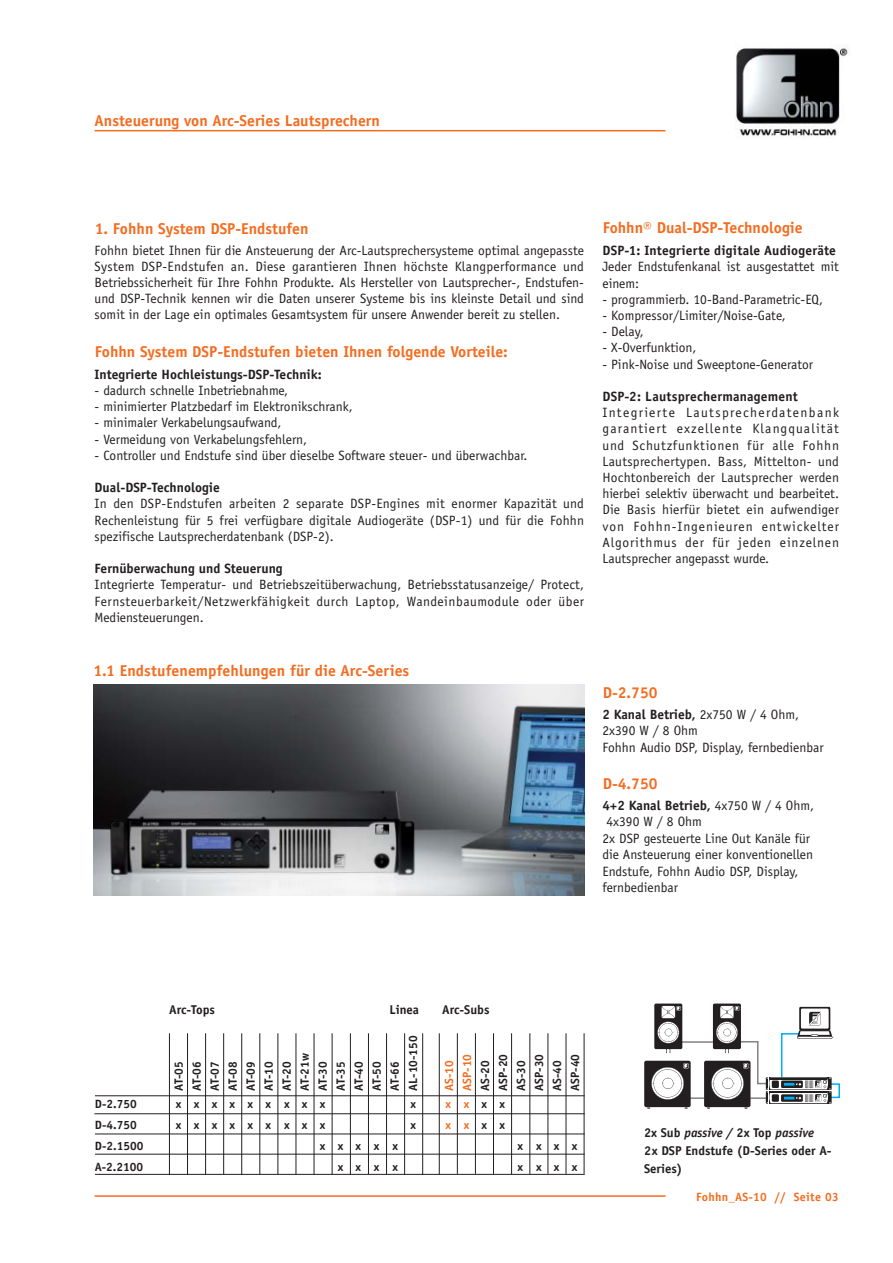
<style>
.page{position:relative;width:893px;height:1263px;background:#fff}
.page>*{position:absolute;margin:0;border:0;box-sizing:border-box;transform-origin:0 0}
.t1{font:700 15.75px "Officina Sans";color:#f36d21}
.t2{font:13.5px/16.2px "Officina Sans";color:#231f20;text-align:justify}
.t3{font:700 13.5px "Officina Sans";color:#231f20}
.t4{font:700 12.75px/18px "Officina Sans";color:#231f20}
.t5{font:700 12px/21px "Officina Sans";color:#231f20}
.t6{font:700 12px/21px "Officina Sans";letter-spacing:.025em;color:#f36d21}
.s1{font-weight:700}
.s2{font-style:italic}
</style>
<div class="page">
<hr style="left:95px;top:1195px;width:570px;height:2px;background:#f36d21">
<hr style="left:95px;top:130px;width:570px;height:1px;background:#f36d21">
<hr style="left:95px;top:1095px;width:490px;height:1px;background:#231f20">
<hr style="left:94px;top:1113px;width:491px;height:1px;background:#231f20">
<hr style="left:95px;top:1134px;width:490px;height:1px;background:#231f20">
<hr style="left:95px;top:1154px;width:490px;height:1px;background:#231f20">
<hr style="left:95px;top:1174px;width:490px;height:1px;background:#231f20">
<hr style="left:187px;top:1033px;width:1px;height:142px;background:#231f20">
<hr style="left:241px;top:1033px;width:1px;height:142px;background:#231f20">
<hr style="left:169px;top:1033px;width:1px;height:142px;background:#231f20">
<hr style="left:205px;top:1033px;width:1px;height:142px;background:#231f20">
<hr style="left:223px;top:1033px;width:1px;height:142px;background:#231f20">
<hr style="left:278px;top:1033px;width:1px;height:141px;background:#231f20">
<hr style="left:332px;top:1033px;width:1px;height:142px;background:#231f20">
<hr style="left:260px;top:1033px;width:1px;height:142px;background:#231f20">
<hr style="left:296px;top:1033px;width:1px;height:141px;background:#231f20">
<hr style="left:314px;top:1033px;width:1px;height:141px;background:#231f20">
<hr style="left:368px;top:1033px;width:1px;height:141px;background:#231f20">
<hr style="left:422px;top:1033px;width:1px;height:142px;background:#231f20">
<hr style="left:350px;top:1033px;width:1px;height:142px;background:#231f20">
<hr style="left:386px;top:1033px;width:1px;height:141px;background:#231f20">
<hr style="left:404px;top:1033px;width:1px;height:141px;background:#231f20">
<hr style="left:457px;top:1033px;width:1px;height:141px;background:#231f20">
<hr style="left:511px;top:1033px;width:1px;height:141px;background:#231f20">
<hr style="left:439px;top:1033px;width:1px;height:141px;background:#231f20">
<hr style="left:475px;top:1033px;width:1px;height:141px;background:#231f20">
<hr style="left:493px;top:1033px;width:1px;height:141px;background:#231f20">
<hr style="left:548px;top:1033px;width:1px;height:141px;background:#231f20">
<hr style="left:530px;top:1033px;width:1px;height:141px;background:#231f20">
<hr style="left:566px;top:1033px;width:1px;height:141px;background:#231f20">
<hr style="left:584px;top:1033px;width:1px;height:141px;background:#231f20">
<div style="left:830px;top:1083px;width:10px;height:15px;border:2px solid #00adef"></div>
<div style="left:644px;top:1061px;width:47px;height:46px;background:#231f20;border-radius:2px"></div>
<svg style="left:654px;top:1004px;width:28px;height:45px"></svg>
<svg style="left:713px;top:1004px;width:28px;height:45px"></svg>
<svg style="left:647px;top:1006px;width:185px;height:103px"></svg>
<img style="left:94px;top:685px;width:490px;height:211px">
<img style="left:736px;top:46px;width:113px;height:91px">
<p class="t1" style="left:95px;top:115px;width:287px">Ansteuerung von Arc-Series Lautsprechern</p>
<p class="t1" style="left:95px;top:223px;width:215px">1. Fohhn System DSP-Endstufen</p>
<p class="t2" style="left:95px;top:243px;width:491px">Fohhn bietet Ihnen für die Ansteuerung der Arc-Lautsprechersysteme optimal angepasste System DSP-Endstufen an. Diese garantieren Ihnen höchste Klangperformance und Betriebssicherheit für Ihre Fohhn Produkte. Als Hersteller von Lautsprecher-, Endstufen&shy;und DSP-Technik kennen wir die Daten unserer Systeme bis ins kleinste Detail und sind somit in der Lage ein optimales Gesamtsystem für unsere Anwender bereit zu stellen.</p>
<p class="t1" style="left:95px;top:346px;width:414px">Fohhn System DSP-Endstufen bieten Ihnen folgende Vorteile:</p>
<p class="t3" style="left:95px;top:369px;width:229px">Integrierte Hochleistungs-DSP-Technik:</p>
<p class="t2" style="left:95px;top:383px;width:195px">- dadurch schnelle Inbetriebnahme,</p>
<p class="t2" style="left:95px;top:400px;width:260px">- minimierter Platzbedarf im Elektronikschrank,</p>
<p class="t2" style="left:95px;top:416px;width:188px">- minimaler Verkabelungsaufwand,</p>
<p class="t2" style="left:95px;top:432px;width:214px">- Vermeidung von Verkabelungsfehlern,</p>
<p class="t2" style="left:95px;top:448px;width:434px">- Controller und Endstufe sind über dieselbe Software steuer- und überwachbar.</p>
<p class="t3" style="left:95px;top:482px;width:127px">Dual-DSP-Technologie</p>
<p class="t2" style="left:95px;top:497px;width:491px">In den DSP-Endstufen arbeiten 2 separate DSP-Engines mit enormer Kapazität und Rechenleistung für 5 frei verfügbare digitale Audiogeräte (DSP-1) und für die Fohhn spezifische Lautsprecherdatenbank (DSP-2).</p>
<p class="t3" style="left:95px;top:563px;width:190px">Fernüberwachung und Steuerung</p>
<p class="t2" style="left:95px;top:578px;width:491px">Integrierte Temperatur- und Betriebszeitüberwachung, Betriebsstatusanzeige/ Protect, Fernsteuerbarkeit/Netzwerkfähigkeit durch Laptop, Wandeinbaumodule oder über Mediensteuerungen.</p>
<p class="t1" style="left:94px;top:664px;width:317px">1.1 Endstufenempfehlungen für die Arc-Series</p>
<p class="t1" style="left:603px;top:222px;width:202px">Fohhn® Dual-DSP-Technologie</p>
<p class="t3" style="left:602px;top:245px;width:235px">DSP-1: Integrierte digitale Audiogeräte</p>
<p class="t2" style="left:602px;top:260px;width:238px">Jeder Endstufenkanal ist ausgestattet mit einem:</p>
<p class="t2" style="left:602px;top:292px;width:222px">- programmierb. 10-Band-Parametric-EQ,</p>
<p class="t2" style="left:602px;top:308px;width:185px">- Kompressor/Limiter/Noise-Gate,</p>
<p class="t2" style="left:602px;top:325px;width:43px">- Delay,</p>
<p class="t2" style="left:602px;top:341px;width:96px">- X-Overfunktion,</p>
<p class="t2" style="left:602px;top:357px;width:212px">- Pink-Noise und Sweeptone-Generator</p>
<p class="t3" style="left:602px;top:391px;width:197px">DSP-2: Lautsprechermanagement</p>
<p class="t2" style="left:602px;top:406px;width:238px">Integrierte Lautsprecherdatenbank garantiert exzellente Klangqualität und Schutzfunktionen für alle Fohhn Lautsprechertypen. Bass, Mittelton- und Hochtonbereich der Lautsprecher werden hierbei selektiv überwacht und bearbeitet.<br>Die Basis hierfür bietet ein aufwendiger von Fohhn-Ingenieuren entwickelter Algorithmus der für jeden einzelnen Lautsprecher angepasst wurde.</p>
<p class="t1" style="left:603px;top:687px;width:56px">D-2.750</p>
<p class="t2" style="left:602px;top:707px;width:223px;text-align:left"><span class="s1">2 Kanal Betrieb,</span> 2x750 W / 4 Ohm,<br>2x390 W / 8 Ohm<br>Fohhn Audio DSP, Display, fernbedienbar</p>
<p class="t1" style="left:603px;top:778px;width:56px">D-4.750</p>
<p class="t2" style="left:602px;top:798px;width:213px;text-align:left"><span class="s1">4+2 Kanal Betrieb,</span> 4x750 W / 4 Ohm,<br>4x390 W / 8 Ohm<br>2x DSP gesteuerte Line Out Kanäle für die Ansteuerung einer konventionellen<br>Endstufe, Fohhn Audio DSP, Display, fernbedienbar</p>
<p class="t4" style="left:389px;top:1001px;width:31px">Linea</p>
<p class="t4" style="left:169px;top:1002px;width:47px">Arc-Tops</p>
<p class="t4" style="left:442px;top:1002px;width:49px">Arc-Subs</p>
<p class="t5" style="left:171px;top:1091px;width:57px;line-height:18px;rotate:-90deg">AT-05<br>AT-06<br>AT-07<br>AT-08<br>AT-09<br>AT-10<br>AT-20<br>AT-21w<br>AT-30<br>AT-35<br>AT-40<br>AT-50<br>AT-66<br>AL-10-150</p>
<p class="t5" style="left:95px;top:1094px;width:50px">D-2.750<br>D-4.750<br>D-2.1500<br>A-2.2100</p>
<p class="t5" style="left:176px;top:1094px;width:7px">x x</p>
<p class="t5" style="left:194px;top:1094px;width:7px">x x</p>
<p class="t5" style="left:212px;top:1094px;width:7px">x x</p>
<p class="t5" style="left:230px;top:1094px;width:7px">x x</p>
<p class="t5" style="left:247px;top:1094px;width:7px">x x</p>
<p class="t5" style="left:265px;top:1094px;width:7px">x x</p>
<p class="t5" style="left:284px;top:1094px;width:7px">x x</p>
<p class="t5" style="left:302px;top:1094px;width:7px">x x</p>
<p class="t5" style="left:320px;top:1094px;width:7px">x</p>
<p class="t5" style="left:320px;top:1115px;width:7px">x</p>
<p class="t5" style="left:320px;top:1136px;width:25px">x x</p>
<p class="t5" style="left:338px;top:1157px;width:7px">x</p>
<p class="t5" style="left:356px;top:1136px;width:7px">x x</p>
<p class="t5" style="left:374px;top:1136px;width:7px">x x</p>
<p class="t5" style="left:392px;top:1136px;width:7px">x x</p>
<p class="t5" style="left:411px;top:1094px;width:7px">x x</p>
<p class="t6" style="left:441px;top:1091px;width:38px;line-height:18px;rotate:-90deg">AS-10<br>ASP-10</p>
<p class="t5" style="left:477px;top:1091px;width:38px;line-height:18px;rotate:-90deg">AS-20<br>ASP-20<br>AS-30<br>ASP-30<br>AS-40<br>ASP-40</p>
<p class="t6" style="left:446px;top:1094px;width:7px">x x</p>
<p class="t6" style="left:464px;top:1094px;width:7px">x x</p>
<p class="t5" style="left:482px;top:1094px;width:7px">x x</p>
<p class="t5" style="left:499px;top:1094px;width:7px">x x</p>
<p class="t5" style="left:517px;top:1136px;width:7px">x x</p>
<p class="t5" style="left:536px;top:1136px;width:7px">x x</p>
<p class="t5" style="left:554px;top:1136px;width:7px">x x</p>
<p class="t5" style="left:572px;top:1136px;width:7px">x x</p>
<p class="t4" style="left:644px;top:1125px;width:189px">2x Sub <span class="s2">passive /</span> 2x Top <span class="s2">passive<br></span>2x DSP Endstufe (D-Series oder A-<br>Series)</p>
<p class="t6" style="left:696px;top:1187px;width:144px">Fohhn_AS-10 // Seite 03</p>
</div>
